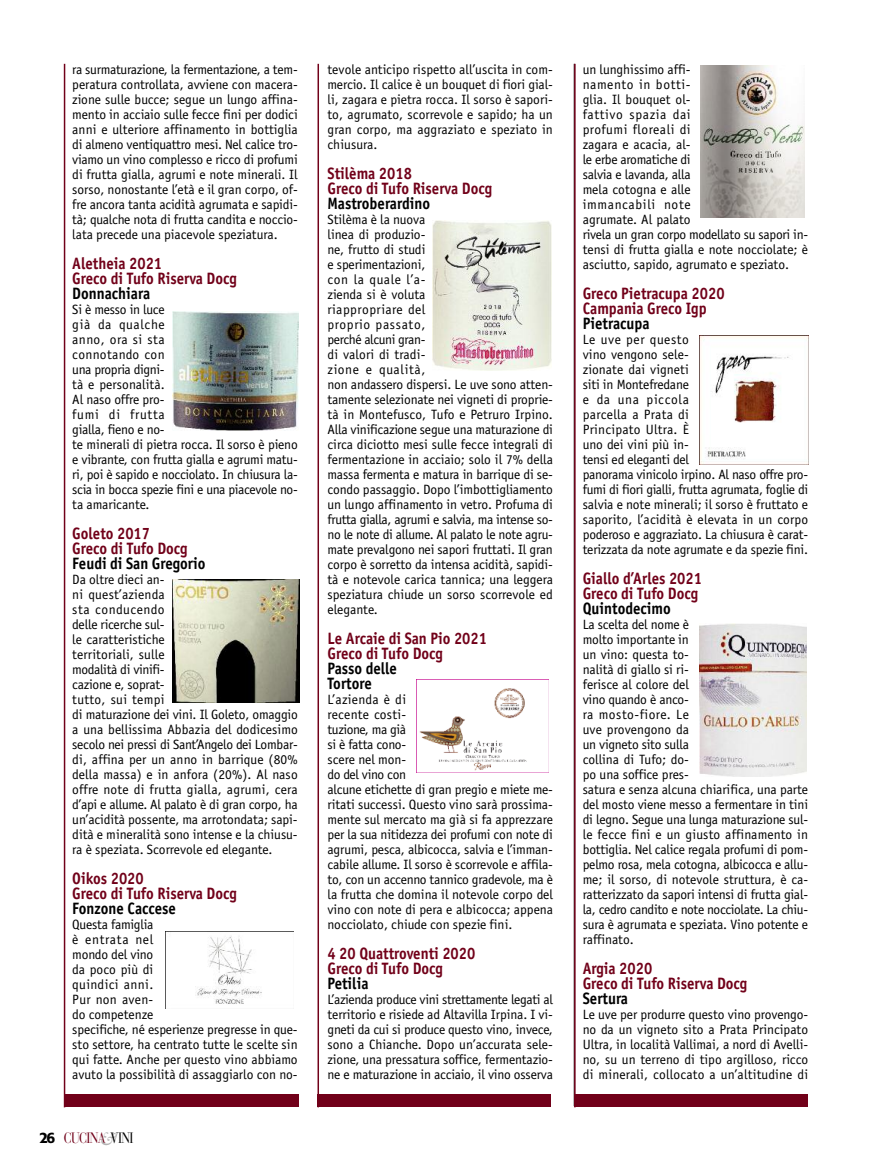
<style>
.page{position:relative;width:872px;height:1170px;background:#fff}
.page>*{position:absolute;margin:0;border:0;box-sizing:border-box;transform-origin:0 0}
.t1{font:700 16.5px/15px "Officina Sans";color:#710019;scale:.9 1}
.t2{font:700 16.5px/15px "Officina Sans";color:#000;scale:.9 1}
.t3{font:15px "Bauer Bodoni";letter-spacing:-.055em;color:#710019;scale:.8 1}
.t4{font:13.5px/15px "Officina Sans";letter-spacing:-.01em;color:#000}
.s1{font-family:"Formata";font-weight:500;color:#000}
.s2{font-family:"New Baskerville";font-style:italic;font-size:18px;color:#b3b3b3}
.s3{color:#000}
</style>
<div class="page">
<hr style="left:317px;top:64px;width:2px;height:1043px;background:#710019">
<hr style="left:64px;top:64px;width:1px;height:1043px;background:#710019">
<div style="left:65px;top:1093px;width:233px;height:13px;background:#710019"></div>
<div style="left:317px;top:1094px;width:234px;height:13px;background:#710019"></div>
<hr style="left:574px;top:64px;width:1px;height:1043px;background:#710019">
<div style="left:574px;top:1094px;width:234px;height:13px;background:#710019"></div>
<img style="left:173px;top:311px;width:125px;height:119px">
<div style="left:172px;top:579px;width:133px;height:123px;background:linear-gradient(to bottom,#fff,#fff)"></div>
<img style="left:172px;top:579px;width:127px;height:123px">
<img style="left:166px;top:931px;width:127px;height:73px">
<img style="left:433px;top:221px;width:118px;height:149px">
<svg style="left:416px;top:679px;width:133px;height:94px"></svg>
<img style="left:416px;top:680px;width:133px;height:92px">
<svg style="left:700px;top:65px;width:105px;height:153px"></svg>
<img style="left:701px;top:65px;width:103px;height:152px">
<img style="left:699px;top:335px;width:109px;height:129px">
<img style="left:699px;top:623px;width:107px;height:153px">
<p class="t4" style="left:72px;top:63px;width:227px;text-align:justify">ra surmaturazione, la fermentazione, a tem&shy;peratura controllata, avviene con macera&shy;zione sulle bucce; segue un lungo affina&shy;mento in acciaio sulle fecce fini per dodici anni e ulteriore affinamento in bottiglia di almeno ventiquattro mesi. Nel calice tro&shy;viamo un vino complesso e ricco di profumi di frutta gialla, agrumi e note minerali. Il sorso, nonostante l’età e il gran corpo, of&shy;fre ancora tanta acidità agrumata e sapidi&shy;tà; qualche nota di frutta candita e noccio&shy;lata precede una piacevole speziatura.</p>
<p class="t1" style="left:72px;top:257px;width:184px">Aletheia 2021<br>Greco di Tufo Riserva Docg</p>
<p class="t2" style="left:72px;top:287px;width:88px">Donnachiara</p>
<p class="t4" style="left:72px;top:303px;width:227px">Si è messo in luce<br>già da qualche<br>anno, ora si sta<br>connotando con<br>una propria digni-<br>tà e personalità.<br>Al naso offre pro-<br>fumi di frutta<br>gialla, fieno e no-<br>te minerali di pietra rocca. Il sorso è pieno e vibrante, con frutta gialla e agrumi matu&shy;ri, poi è sapido e nocciolato. In chiusura la&shy;scia in bocca spezie fini e una piacevole no&shy;ta amaricante.</p>
<p class="t1" style="left:72px;top:527px;width:130px">Goleto 2017<br>Greco di Tufo Docg</p>
<p class="t2" style="left:72px;top:557px;width:150px">Feudi di San Gregorio</p>
<p class="t4" style="left:72px;top:573px;width:227px">Da oltre dieci an-<br>ni quest’azienda<br>sta conducendo<br>delle ricerche sul-<br>le caratteristiche<br>territoriali, sulle<br>modalità di vinifi-<br>cazione e, soprat-<br>tutto, sui tempi<br>di maturazione dei vini. Il Goleto, omaggio a una bellissima Abbazia del dodicesimo secolo nei pressi di Sant’Angelo dei Lombar&shy;di, affina per un anno in barrique (80% della massa) e in anfora (20%). Al naso offre note di frutta gialla, agrumi, cera d’api e allume. Al palato è di gran corpo, ha un’acidità possente, ma arrotondata; sapi&shy;dità e mineralità sono intense e la chiusu&shy;ra è speziata. Scorrevole ed elegante.</p>
<p class="t1" style="left:72px;top:872px;width:184px">Oikos 2020<br>Greco di Tufo Riserva Docg</p>
<p class="t2" style="left:72px;top:902px;width:117px">Fonzone Caccese</p>
<p class="t4" style="left:72px;top:918px;width:227px">Questa famiglia<br>è entrata nel<br>mondo del vino<br>da poco più di<br>quindici anni.<br>Pur non aven-<br>do competenze<br>specifiche, né esperienze pregresse in que&shy;sto settore, ha centrato tutte le scelte sin qui fatte. Anche per questo vino abbiamo avuto la possibilità di assaggiarlo con no-</p>
<p class="t3" style="left:39px;top:1132px;width:119px"><span class="s1">26</span> CUCINA<span class="s2">&amp;</span><span class="s3">VINI</span></p>
<p class="t4" style="left:327px;top:63px;width:227px;text-align:justify">tevole anticipo rispetto all’uscita in com&shy;mercio. Il calice è un bouquet di fiori gial&shy;li, zagara e pietra rocca. Il sorso è sapori&shy;to, agrumato, scorrevole e sapido; ha un gran corpo, ma aggraziato e speziato in chiusura.</p>
<p class="t1" style="left:327px;top:167px;width:184px">Stilèma 2018<br>Greco di Tufo Riserva Docg</p>
<p class="t2" style="left:327px;top:197px;width:115px">Mastroberardino</p>
<p class="t4" style="left:327px;top:213px;width:227px">Stilèma è la nuova<br>linea di produzio-<br>ne, frutto di studi<br>e sperimentazioni,<br>con la quale l’a-<br>zienda si è voluta<br>riappropriare del<br>proprio passato,<br>perché alcuni gran-<br>di valori di tradi-<br>zione e qualità,<br>non andassero dispersi. Le uve sono atten&shy;tamente selezionate nei vigneti di proprie&shy;tà in Montefusco, Tufo e Petruro Irpino.<br>Alla vinificazione segue una maturazione di circa diciotto mesi sulle fecce integrali di fermentazione in acciaio; solo il 7% della massa fermenta e matura in barrique di se&shy;condo passaggio. Dopo l’imbottigliamento un lungo affinamento in vetro. Profuma di frutta gialla, agrumi e salvia, ma intense so&shy;no le note di allume. Al palato le note agru&shy;mate prevalgono nei sapori fruttati. Il gran corpo è sorretto da intensa acidità, sapidi&shy;tà e notevole carica tannica; una leggera speziatura chiude un sorso scorrevole ed elegante.</p>
<p class="t1" style="left:327px;top:632px;width:179px">Le Arcaie di San Pio 2021<br>Greco di Tufo Docg</p>
<p class="t2" style="left:327px;top:662px;width:79px">Passo delle<br>Tortore</p>
<p class="t4" style="left:327px;top:693px;width:227px">L’azienda è di<br>recente costi-<br>tuzione, ma già<br>si è fatta cono-<br>scere nel mon-<br>do del vino con<br>alcune etichette di gran pregio e miete me&shy;ritati successi. Questo vino sarà prossima&shy;mente sul mercato ma già si fa apprezzare per la sua nitidezza dei profumi con note di agrumi, pesca, albicocca, salvia e l’imman&shy;cabile allume. Il sorso è scorrevole e affila&shy;to, con un accenno tannico gradevole, ma è la frutta che domina il notevole corpo del vino con note di pera e albicocca; appena nocciolato, chiude con spezie fini.</p>
<p class="t1" style="left:327px;top:947px;width:166px">4 20 Quattroventi 2020<br>Greco di Tufo Docg</p>
<p class="t2" style="left:327px;top:977px;width:47px">Petilia</p>
<p class="t4" style="left:327px;top:993px;width:227px;text-align:justify">L’azienda produce vini strettamente legati al territorio e risiede ad Altavilla Irpina. I vi&shy;gneti da cui si produce questo vino, invece, sono a Chianche. Dopo un’accurata sele&shy;zione, una pressatura soffice, fermentazio&shy;ne e maturazione in acciaio, il vino osserva</p>
<p class="t4" style="left:583px;top:63px;width:227px">un lunghissimo affi-<br>namento in botti-<br>glia. Il bouquet ol-<br>fattivo spazia dai<br>profumi floreali di<br>zagara e acacia, al-<br>le erbe aromatiche di<br>salvia e lavanda, alla<br>mela cotogna e alle<br>immancabili note<br>agrumate. Al palato<br>rivela un gran corpo modellato su sapori in&shy;tensi di frutta gialla e note nocciolate; è asciutto, sapido, agrumato e speziato.</p>
<p class="t1" style="left:583px;top:287px;width:159px">Greco Pietracupa 2020<br>Campania Greco Igp</p>
<p class="t2" style="left:583px;top:317px;width:76px">Pietracupa</p>
<p class="t4" style="left:583px;top:333px;width:227px">Le uve per questo<br>vino vengono sele-<br>zionate dai vigneti<br>siti in Montefredane<br>e da una piccola<br>parcella a Prata di<br>Principato Ultra. È<br>uno dei vini più in-<br>tensi ed eleganti del<br>panorama vinicolo irpino. Al naso offre pro&shy;fumi di fiori gialli, frutta agrumata, foglie di salvia e note minerali; il sorso è fruttato e saporito, l’acidità è elevata in un corpo poderoso e aggraziato. La chiusura è carat&shy;terizzata da note agrumate e da spezie fini.</p>
<p class="t1" style="left:583px;top:572px;width:134px">Giallo d’Arles 2021<br>Greco di Tufo Docg</p>
<p class="t2" style="left:583px;top:602px;width:99px">Quintodecimo</p>
<p class="t4" style="left:583px;top:618px;width:227px">La scelta del nome è<br>molto importante in<br>un vino: questa to-<br>nalità di giallo si ri-<br>ferisce al colore del<br>vino quando è anco-<br>ra mosto-fiore. Le<br>uve provengono da<br>un vigneto sito sulla<br>collina di Tufo; do-<br>po una soffice pres-<br>satura e senza alcuna chiarifica, una parte del mosto viene messo a fermentare in tini di legno. Segue una lunga maturazione sul&shy;le fecce fini e un giusto affinamento in bottiglia. Nel calice regala profumi di pom&shy;pelmo rosa, mela cotogna, albicocca e allu&shy;me; il sorso, di notevole struttura, è ca&shy;ratterizzato da sapori intensi di frutta gial&shy;la, cedro candito e note nocciolate. La chiu&shy;sura è agrumata e speziata. Vino potente e raffinato.</p>
<p class="t1" style="left:583px;top:962px;width:184px">Argia 2020<br>Greco di Tufo Riserva Docg</p>
<p class="t2" style="left:583px;top:992px;width:52px">Sertura</p>
<p class="t4" style="left:583px;top:1008px;width:227px;text-align:justify">Le uve per produrre questo vino provengo&shy;no da un vigneto sito a Prata Principato Ultra, in località Vallimai, a nord di Avelli&shy;no, su un terreno di tipo argilloso, ricco di minerali, collocato a un’altitudine di</p>
</div>
